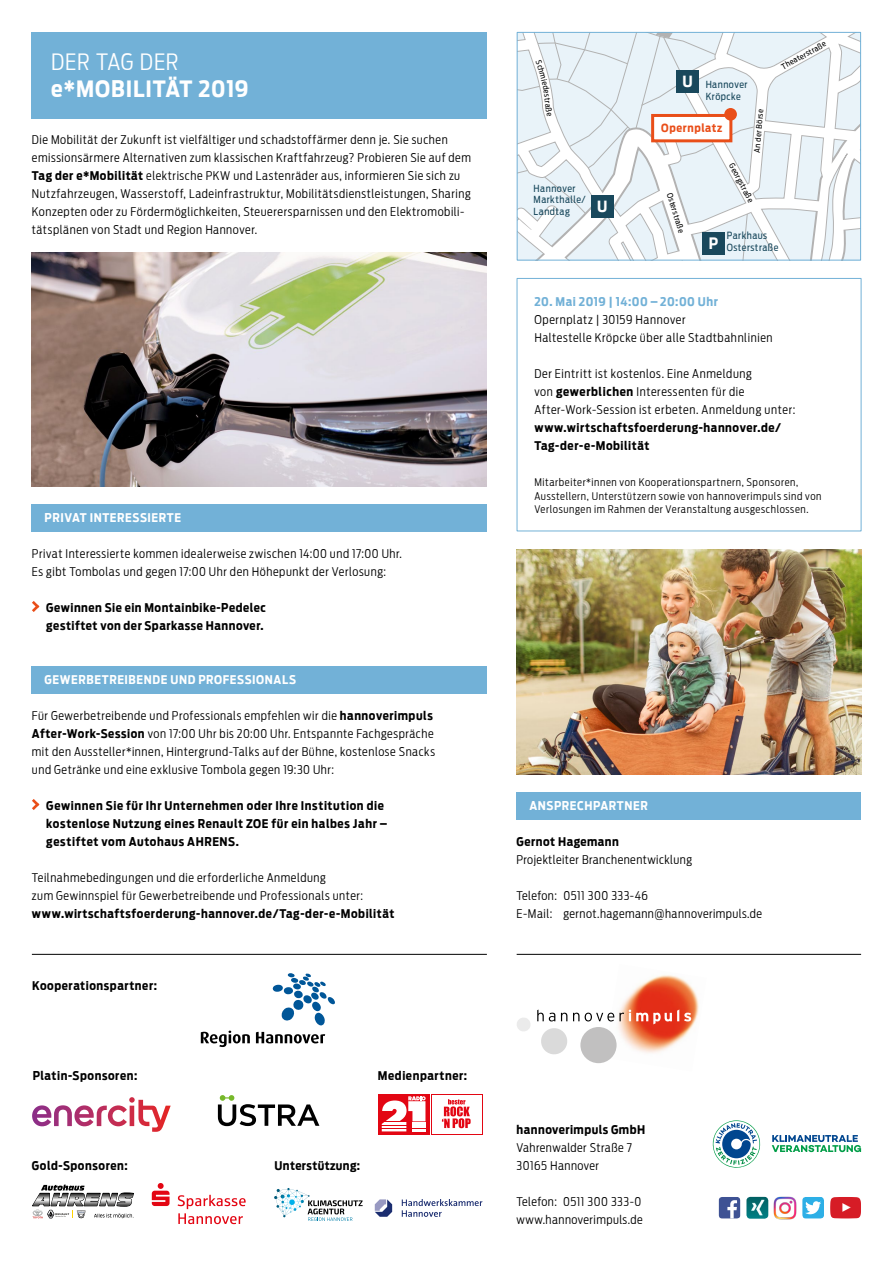
<style>
.page{position:relative;width:893px;height:1263px;background:#fff}
.page>*{position:absolute;margin:0;border:0;box-sizing:border-box;transform-origin:0 0}
.t1{font:700 22.5px/27px "Antenna Cond";letter-spacing:.035em;color:#fff}
.t2{font:700 15.45px "Antenna Cond";color:#fff}
.Fließtext{font:300 12px/18px "Antenna Cond";letter-spacing:.05em;color:#000}
.Fließtext-2{font:700 12px/18px "Antenna Cond";letter-spacing:.045em;color:#000}
.t3{font:700 12px "Antenna Cond";letter-spacing:.045em;color:#fff}
.t4{font:700 11.25px "Antenna Cond";letter-spacing:.055em;color:#e94e19}
.Fließtext-3{font:300 10.5px/13.5px "Antenna Cond";letter-spacing:.06em;color:#000}
.t5{font:9.75px/11.7px "Antenna Cond";letter-spacing:.05em;color:#19485c}
.t6{font:7.8px "Antenna Cond";color:#000}
.s1{font-weight:300}
.s2{font-weight:700}
.s3{font-weight:700;color:#72b1d7}
</style>
<div class="page">
<div style="left:32px;top:32px;width:455px;height:86px;background:#72b1d7"></div>
<img style="left:32px;top:252px;width:455px;height:234px">
<div style="left:517px;top:792px;width:344px;height:27px;background:#72b1d7"></div>
<div style="left:32px;top:504px;width:455px;height:27px;background:#72b1d7"></div>
<div style="left:32px;top:666px;width:455px;height:27px;background:#72b1d7"></div>
<svg style="left:32px;top:601px;width:7px;height:11px"></svg>
<svg style="left:32px;top:799px;width:7px;height:11px"></svg>
<img style="left:517px;top:550px;width:344px;height:224px">
<hr style="left:32px;top:954px;width:455px;height:1px;background:#000">
<hr style="left:517px;top:954px;width:344px;height:1px;background:#000">
<svg style="left:201px;top:1030px;width:49px;height:17px"></svg>
<svg style="left:256px;top:1032px;width:69px;height:11px"></svg>
<svg style="left:272px;top:973px;width:63px;height:52px"></svg>
<svg style="left:375px;top:1199px;width:17px;height:18px"></svg>
<svg style="left:402px;top:1199px;width:80px;height:18px"></svg>
<svg style="left:274px;top:1188px;width:89px;height:33px"></svg>
<svg style="left:32px;top:1097px;width:139px;height:35px"></svg>
<div style="left:378px;top:1094px;width:51px;height:40px;background:#e30613"></div>
<svg style="left:431px;top:1094px;width:52px;height:40px"></svg>
<div style="left:432px;top:1095px;width:50px;height:38px;background:#fff"></div>
<svg style="left:442px;top:1099px;width:29px;height:29px"></svg>
<svg style="left:381px;top:1096px;width:45px;height:35px"></svg>
<svg style="left:32px;top:1184px;width:102px;height:35px"></svg>
<svg style="left:218px;top:1095px;width:101px;height:31px"></svg>
<svg style="left:152px;top:1183px;width:18px;height:23px"></svg>
<svg style="left:178px;top:1195px;width:68px;height:29px"></svg>
<img style="left:606px;top:975px;width:93px;height:87px">
<svg style="left:541px;top:1028px;width:26px;height:27px"></svg>
<svg style="left:517px;top:1018px;width:13px;height:13px"></svg>
<div style="left:580px;top:1027px;width:37px;height:36px;background:#c1c0c0;border-radius:50%"></div>
<svg style="left:537px;top:1009px;width:18px;height:12px"></svg>
<svg style="left:561px;top:1013px;width:6px;height:8px"></svg>
<svg style="left:573px;top:1013px;width:6px;height:8px"></svg>
<svg style="left:585px;top:1009px;width:106px;height:15px"></svg>
<svg style="left:719px;top:1197px;width:21px;height:22px"></svg>
<img style="left:746px;top:1197px;width:22px;height:22px">
<img style="left:773px;top:1196px;width:24px;height:24px">
<svg style="left:802px;top:1197px;width:22px;height:22px"></svg>
<svg style="left:830px;top:1197px;width:31px;height:22px"></svg>
<svg style="left:772px;top:1135px;width:89px;height:17px"></svg>
<svg style="left:713px;top:1120px;width:47px;height:48px"></svg>
<svg style="left:518px;top:32px;width:343px;height:228px"></svg>
<p class="t1" style="left:51px;top:49px;width:199px"><span class="s1">DER TAG DER </span>e*MOBILITÄT 2019</p>
<p class="Fließtext" style="left:32px;top:131px;width:441px">Die Mobilität der Zukunft ist vielfältiger und schadstoffärmer denn je. Sie suchen emissionsärmere Alternativen zum klassischen Kraftfahrzeug? Probieren Sie auf dem <span class="s2">Tag der e*Mobilität</span> elektrische PKW und Lastenräder aus, informieren Sie sich zu Nutzfahrzeugen, Wasserstoff, Ladeinfrastruktur, Mobilitätsdienstleistungen, Sharing Konzepten oder zu Fördermöglichkeiten, Steuerersparnissen und den Elektromobili&shy;tätsplänen von Stadt und Region Hannover.</p>
<p class="t3" style="left:45px;top:510px;width:138px">PRIVAT INTERESSIERTE</p>
<p class="Fließtext" style="left:32px;top:545px;width:372px">Privat Interessierte kommen idealerweise zwischen 14:00 und 17:00 Uhr.<br>Es gibt Tombolas und gegen 17:00 Uhr den Höhepunkt der Verlosung:</p>
<p class="Fließtext-2" style="left:46px;top:599px;width:221px">Gewinnen Sie ein Montainbike-Pedelec gestiftet von der Sparkasse Hannover.</p>
<p class="t3" style="left:45px;top:672px;width:253px">GEWERBETREIBENDE UND PROFESSIONALS</p>
<p class="Fließtext" style="left:32px;top:707px;width:405px">Für Gewerbetreibende und Professionals empfehlen wir die <span class="s2">hannoverimpuls After-Work-Session</span> von 17:00 Uhr bis 20:00 Uhr. Entspannte Fachgespräche mit den Aussteller*innen, Hintergrund-Talks auf der Bühne, kostenlose Snacks und Getränke und eine exklusive Tombola gegen 19:30 Uhr:</p>
<p class="Fließtext-2" style="left:46px;top:797px;width:342px">Gewinnen Sie für Ihr Unternehmen oder Ihre Institution die kostenlose Nutzung eines Renault ZOE für ein halbes Jahr – gestiftet vom Autohaus AHRENS.</p>
<p class="Fließtext" style="left:32px;top:869px;width:364px">Teilnahmebedingungen und die erforderliche Anmeldung<br>zum Gewinnspiel für Gewerbetreibende und Professionals unter: <span class="s2">www.wirtschaftsfoerderung-hannover.de/Tag-der-e-Mobilität</span></p>
<p class="Fließtext-2" style="left:32px;top:977px;width:126px">Kooperationspartner:</p>
<p class="Fließtext-2" style="left:33px;top:1067px;width:106px">Platin-Sponsoren:</p>
<p class="Fließtext-2" style="left:378px;top:1067px;width:91px">Medienpartner:</p>
<p class="Fließtext-2" style="left:32px;top:1157px;width:97px">Gold-Sponsoren:</p>
<p class="Fließtext-2" style="left:275px;top:1157px;width:87px">Unterstützung:</p>
<p class="t5" style="left:534px;top:182px;width:54px">Hannover<br>Markthalle/<br>Landtag</p>
<p class="t2" style="left:597px;top:197px;width:12px">U</p>
<p class="t2" style="left:682px;top:72px;width:12px">U</p>
<p class="t5" style="left:706px;top:78px;width:43px">Hannover<br>Kröpcke</p>
<p class="t4" style="left:661px;top:121px;width:63px">Opernplatz</p>
<p class="t6" style="left:752px;top:153px;width:45px;rotate:-85deg">An der Börse</p>
<p class="t6" style="left:780px;top:63px;width:51px;rotate:-29deg">Theaterstraße</p>
<p class="t6" style="left:674px;top:192px;width:42px;rotate:73deg">Osterstraße</p>
<p class="t6" style="left:735px;top:162px;width:44px;rotate:62deg">Georgstraße</p>
<p class="t2" style="left:709px;top:234px;width:11px">P</p>
<p class="t5" style="left:727px;top:230px;width:53px">Parkhaus<br>Osterstraße</p>
<p class="Fließtext" style="left:534px;top:293px;width:240px"><span class="s3">20. Mai 2019 | 14:00 – 20:00 Uhr<br></span>Opernplatz | 30159 Hannover<br>Haltestelle Kröpcke über alle Stadtbahnlinien</p>
<p class="Fließtext" style="left:534px;top:365px;width:262px">Der Eintritt ist kostenlos. Eine Anmeldung<br>von <span class="s2">gewerblichen</span> Interessenten für die After-Work-Session ist erbeten. Anmeldung unter: <span class="s2">www.wirtschaftsfoerderung-hannover.de/ Tag-der-e-Mobilität</span></p>
<p class="Fließtext-3" style="left:534px;top:475px;width:289px">Mitarbeiter*innen von Kooperationspartnern, Sponsoren,<br>Ausstellern, Unterstützern sowie von hannoverimpuls sind von<br>Verlosungen im Rahmen der Veranstaltung ausgeschlossen.</p>
<p class="t3" style="left:529px;top:798px;width:120px">ANSPRECHPARTNER</p>
<p class="Fließtext-2" style="left:517px;top:833px;width:104px">Gernot Hagemann</p>
<p class="Fließtext" style="left:517px;top:851px;width:177px">Projektleiter Branchenentwicklung</p>
<p class="Fließtext" style="left:517px;top:887px;width:133px">Telefon: 0511 300 333-46</p>
<p class="Fließtext" style="left:517px;top:905px;width:247px">E-Mail: gernot.hagemann@hannoverimpuls.de</p>
<p class="Fließtext" style="left:517px;top:1121px;width:130px"><span class="s2">hannoverimpuls GmbH<br></span>Vahrenwalder Straße 7</p>
<p class="Fließtext" style="left:517px;top:1157px;width:84px">30165 Hannover</p>
<p class="Fließtext" style="left:517px;top:1193px;width:126px">Telefon: 0511 300 333-0</p>
<p class="Fließtext" style="left:517px;top:1211px;width:127px">www.hannoverimpuls.de</p>
</div>
